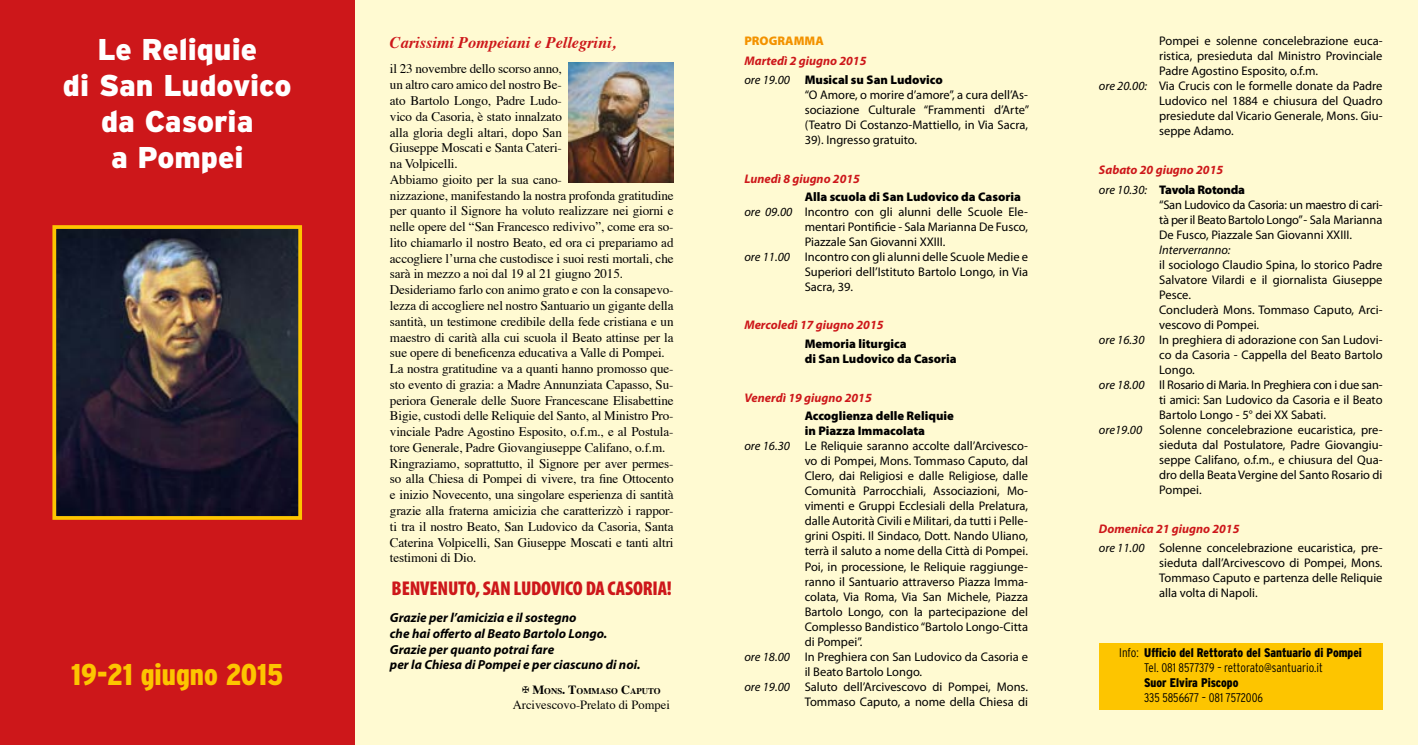
<style>
.page{position:relative;width:1418px;height:745px;background:#fff}
.page>*{position:absolute;margin:0;border:0;box-sizing:border-box;transform-origin:0 0}
.t1{font:900 30px/36px "Interstate";color:#fff;text-align:center}
.t2{font:900 condensed 30px "Interstate";color:#fdc500}
.t3{font:900 condensed 20px "Myriad Pro";letter-spacing:-.01em;color:#cd171a}
.t4{font:italic 700 16.25px "Times";color:#cd171a}
.t5{font:13.12px/15.8px "Times";letter-spacing:-.01em;color:#000}
.t6{font:italic 700 13.12px/15.8px "Myriad Pro";color:#000}
.t7{font:12.5px/15px "Myriad Pro";color:#000;text-align:justify}
.t8{font:900 12.5px/18.8px "Myriad Pro";color:#000}
.t9{font:300 condensed 12.5px/15px "Interstate";letter-spacing:-.01em;color:#000}
.t10{font:italic 700 12.5px/20px "Myriad Pro";color:#cd171a}
.t11{font:12.5px "Myriad Pro";letter-spacing:-.02em;color:#000}
.t12{font:12.5px "Times";color:#000}
.t13{font:italic 12.5px "Myriad Pro";color:#000}
.t14{font:900 condensed 12.5px "Interstate";color:#000}
.t15{font:900 12.5px "Myriad Pro";color:#f39200}
.t16{font:700 8.75px "Times";color:#000}
.s1{font-weight:700;font-style:italic;color:#cd171a}
.s2{font-weight:400;font-style:italic}
.s3{font-style:italic}
.s4{font-weight:400;color:#000}
.s5{font-weight:900;font-style:normal;color:#000}
.s6{font-weight:900}
.s7{font-size:12.5px}
</style>
<div class="page">
<div style="left:344px;top:0;width:1073px;height:744px;background:#fffad2"></div>
<div style="left:1098px;top:642px;width:284px;height:67px;background:#fdc500"></div>
<div style="left:0;top:0;width:354px;height:744px;background:#cd171a"></div>
<img style="left:57px;top:230px;width:240px;height:284px">
<div style="left:52px;top:225px;width:250px;height:294px;border:4px solid #fdc500"></div>
<img style="left:568px;top:63px;width:105px;height:119px">
<h1 class="t1" style="left:63px;top:31px;width:230px">Le Reliquie<br>di San Ludovico da Casoria<br>a Pompei</h1>
<p class="t7" style="left:1159px;top:33px;width:225px">Pompei e solenne concelebrazione euca-</p>
<p class="t15" style="left:744px;top:33px;width:81px">PROGRAMMA</p>
<p class="t8" style="left:744px;top:51px;width:200px"><span class="s1">Martedì 2 giugno 2015<br></span><span class="s2">ore 19.00</span> Musical su San Ludovico</p>
<p class="t7" style="left:804px;top:87px;width:226px">“O Amore, o morire d’amore”, a cura dell’As&shy;sociazione Culturale “Frammenti d’Arte” (Teatro Di Costanzo-Mattiello, in Via Sacra, 39). Ingresso gratuito.</p>
<p class="t10" style="left:744px;top:168px;width:117px">Lunedì 8 giugno 2015</p>
<p class="t8" style="left:804px;top:188px;width:218px">Alla scuola di San Ludovico da Casoria</p>
<p class="t7" style="left:744px;top:205px;width:285px"><span class="s3">ore 09.00</span> Incontro con gli alunni delle Scuole Ele-</p>
<p class="t7" style="left:804px;top:220px;width:225px">mentari Pontificie - Sala Marianna De Fusco,</p>
<p class="t7" style="left:804px;top:235px;width:142px">Piazzale San Giovanni XXIII.</p>
<p class="t7" style="left:744px;top:250px;width:285px"><span class="s3">ore 11.00</span> Incontro con gli alunni delle Scuole Medie e</p>
<p class="t7" style="left:804px;top:265px;width:225px">Superiori dell’Istituto Bartolo Longo, in Via</p>
<p class="t7" style="left:804px;top:280px;width:50px">Sacra, 39.</p>
<p class="t10" style="left:744px;top:315px;width:141px">Mercoledì 17 giugno 2015</p>
<p class="t8" style="left:804px;top:336px;width:154px;line-height:15px">Memoria liturgica<br>di San Ludovico da Casoria</p>
<p class="t10" style="left:744px;top:387px;width:129px">Venerdì 19 giugno 2015</p>
<p class="t8" style="left:804px;top:406px;width:151px">Accoglienza delle Reliquie</p>
<p class="t8" style="left:804px;top:421px;width:122px">in Piazza Immacolata</p>
<p class="t7" style="left:744px;top:438px;width:285px"><span class="s3">ore 16.30</span> Le Reliquie saranno accolte dall’Arcivesco-</p>
<p class="t7" style="left:804px;top:453px;width:225px">vo di Pompei, Mons. Tommaso Caputo, dal</p>
<p class="t7" style="left:804px;top:468px;width:225px">Clero, dai Religiosi e dalle Religiose, dalle</p>
<p class="t7" style="left:804px;top:483px;width:225px">Comunità Parrocchiali, Associazioni, Mo-</p>
<p class="t7" style="left:804px;top:498px;width:225px">vimenti e Gruppi Ecclesiali della Prelatura,</p>
<p class="t7" style="left:804px;top:513px;width:225px">dalle Autorità Civili e Militari, da tutti i Pelle-</p>
<p class="t7" style="left:804px;top:528px;width:225px">grini Ospiti. Il Sindaco, Dott. Nando Uliano,</p>
<p class="t7" style="left:804px;top:543px;width:225px">terrà il saluto a nome della Città di Pompei.</p>
<p class="t7" style="left:804px;top:558px;width:225px">Poi, in processione, le Reliquie raggiunge-</p>
<p class="t7" style="left:804px;top:573px;width:225px">ranno il Santuario attraverso Piazza Imma-</p>
<p class="t7" style="left:804px;top:588px;width:225px">colata, Via Roma, Via San Michele, Piazza</p>
<p class="t7" style="left:804px;top:603px;width:225px">Bartolo Longo, con la partecipazione del</p>
<p class="t7" style="left:804px;top:618px;width:225px">Complesso Bandistico “Bartolo Longo-Citta</p>
<p class="t7" style="left:804px;top:633px;width:59px">di Pompei”.</p>
<p class="t7" style="left:744px;top:648px;width:285px"><span class="s3">ore 18.00</span> In Preghiera con San Ludovico da Casoria e</p>
<p class="t7" style="left:804px;top:663px;width:119px">il Beato Bartolo Longo.</p>
<p class="t7" style="left:744px;top:678px;width:285px"><span class="s3">ore 19.00</span> Saluto dell’Arcivescovo di Pompei, Mons.</p>
<p class="t7" style="left:804px;top:693px;width:225px">Tommaso Caputo, a nome della Chiesa di</p>
<h3 class="t4" style="left:390px;top:27px;width:227px">Carissimi Pompeiani e Pellegrini,</h3>
<p class="t5" style="left:390px;top:60px;width:285px">il 23 novembre dello scorso anno,<br>un altro caro amico del nostro Be-<br>ato Bartolo Longo, Padre Ludo-<br>vico da Casoria, è stato innalzato<br>alla gloria degli altari, dopo San<br>Giuseppe Moscati e Santa Cateri-<br>na Volpicelli.<br>Abbiamo gioito per la sua cano-<br>nizzazione, manifestando la nostra profonda gratitudine per quanto il Signore ha voluto realizzare nei giorni e nelle opere del “San Francesco redivivo”, come era so&shy;lito chiamarlo il nostro Beato, ed ora ci prepariamo ad accogliere l’urna che custodisce i suoi resti mortali, che sarà in mezzo a noi dal 19 al 21 giugno 2015.<br>Desideriamo farlo con animo grato e con la consapevo&shy;lezza di accogliere nel nostro Santuario un gigante della santità, un testimone credibile della fede cristiana e un maestro di carità alla cui scuola il Beato attinse per la sue opere di beneficenza educativa a Valle di Pompei.<br>La nostra gratitudine va a quanti hanno promosso que&shy;sto evento di grazia: a Madre Annunziata Capasso, Su&shy;periora Generale delle Suore Francescane Elisabettine Bigie, custodi delle Reliquie del Santo, al Ministro Pro&shy;vinciale Padre Agostino Esposito, o.f.m., e al Postula&shy;tore Generale, Padre Giovangiuseppe Califano, o.f.m.<br>Ringraziamo, soprattutto, il Signore per aver permes&shy;so alla Chiesa di Pompei di vivere, tra fine Ottocento e inizio Novecento, una singolare esperienza di santità grazie alla fraterna amicizia che caratterizzò i rappor&shy;ti tra il nostro Beato, San Ludovico da Casoria, Santa Caterina Volpicelli, San Giuseppe Moscati e tanti altri testimoni di Dio.</p>
<h2 class="t3" style="left:391px;top:577px;width:282px">BENVENUTO, SAN LUDOVICO DA CASORIA!</h2>
<p class="t6" style="left:390px;top:609px;width:252px">Grazie per l’amicizia e il sostegno<br>che hai offerto al Beato Bartolo Longo.<br>Grazie per quanto potrai fare<br>per la Chiesa di Pompei e per ciascuno di noi.</p>
<p class="t7" style="left:1159px;top:48px;width:225px">ristica, presieduta dal Ministro Provinciale</p>
<p class="t7" style="left:1159px;top:63px;width:160px">Padre Agostino Esposito, o.f.m.</p>
<p class="t7" style="left:1098px;top:78px;width:285px"><span class="s3">ore 20.00:</span> Via Crucis con le formelle donate da Padre</p>
<p class="t7" style="left:1159px;top:93px;width:225px">Ludovico nel 1884 e chiusura del Quadro</p>
<p class="t7" style="left:1159px;top:108px;width:225px">presiedute dal Vicario Generale, Mons. Giu-</p>
<p class="t7" style="left:1159px;top:123px;width:76px">seppe Adamo.</p>
<p class="t10" style="left:1098px;top:160px;width:148px">Sabato 20 giugno 2015<br><span class="s4">ore 10.30:</span> <span class="s5">Tavola Rotonda</span></p>
<p class="t7" style="left:1159px;top:197px;width:225px">“San Ludovico da Casoria: un maestro di cari&shy;tà per il Beato Bartolo Longo” - Sala Marianna De Fusco, Piazzale San Giovanni XXIII.</p>
<p class="t13" style="left:1159px;top:243px;width:73px">Interverranno:</p>
<p class="t7" style="left:1159px;top:257px;width:225px">il sociologo Claudio Spina, lo storico Padre</p>
<p class="t7" style="left:1159px;top:272px;width:225px">Salvatore Vilardi e il giornalista Giuseppe</p>
<p class="t7" style="left:1159px;top:287px;width:33px">Pesce.</p>
<p class="t7" style="left:1159px;top:302px;width:225px">Concluderà Mons. Tommaso Caputo, Arci-</p>
<p class="t7" style="left:1159px;top:317px;width:101px">vescovo di Pompei.</p>
<p class="t7" style="left:1098px;top:332px;width:285px"><span class="s3">ore 16.30</span> In preghiera di adorazione con San Ludovi-</p>
<p class="t7" style="left:1159px;top:347px;width:225px">co da Casoria - Cappella del Beato Bartolo</p>
<p class="t7" style="left:1159px;top:362px;width:37px">Longo.</p>
<p class="t11" style="left:1098px;top:378px;width:285px"><span class="s3">ore 18.00</span> Il Rosario di Maria. In Preghiera con i due san-</p>
<p class="t7" style="left:1159px;top:392px;width:225px">ti amici: San Ludovico da Casoria e il Beato</p>
<p class="t7" style="left:1159px;top:407px;width:168px">Bartolo Longo - 5° dei XX Sabati.</p>
<p class="t13" style="left:1098px;top:423px;width:45px">ore19.00</p>
<p class="t7" style="left:1159px;top:422px;width:225px">Solenne concelebrazione eucaristica, pre&shy;sieduta dal Postulatore, Padre Giovangiu&shy;seppe Califano, o.f.m., e chiusura del Qua&shy;dro della Beata Vergine del Santo Rosario di Pompei.</p>
<p class="t7" style="left:1098px;top:519px;width:285px;line-height:18.8px"><span class="s1">Domenica 21 giugno 2015<br></span><span class="s3">ore 11.00</span> Solenne concelebrazione eucaristica, pre-</p>
<p class="t7" style="left:1159px;top:555px;width:225px">sieduta dall’Arcivescovo di Pompei, Mons.<br>Tommaso Caputo e partenza delle Reliquie alla volta di Napoli.</p>
<p class="t9" style="left:1144px;top:644px;width:219px;text-indent:-25px">Info: <span class="s6">Ufficio del Rettorato del Santuario di Pompei<br></span>Tel. 081 8577379 – rettorato@santuario.it</p>
<p class="t14" style="left:1144px;top:675px;width:96px">Suor Elvira Piscopo</p>
<p class="t9" style="left:1144px;top:689px;width:120px">335 5856677 – 081 7572006</p>
<h1 class="t2" style="left:71px;top:657px;width:214px">19-21 giugno 2015</h1>
<p class="t16" style="left:522px;top:682px;width:140px">✠ <span class="s7">M</span>ONS<span class="s7">. T</span>OMMASO <span class="s7">C</span>APUTO</p>
<p class="t12" style="left:513px;top:692px;width:158px">Arcivescovo-Prelato di Pompei</p>
</div>
